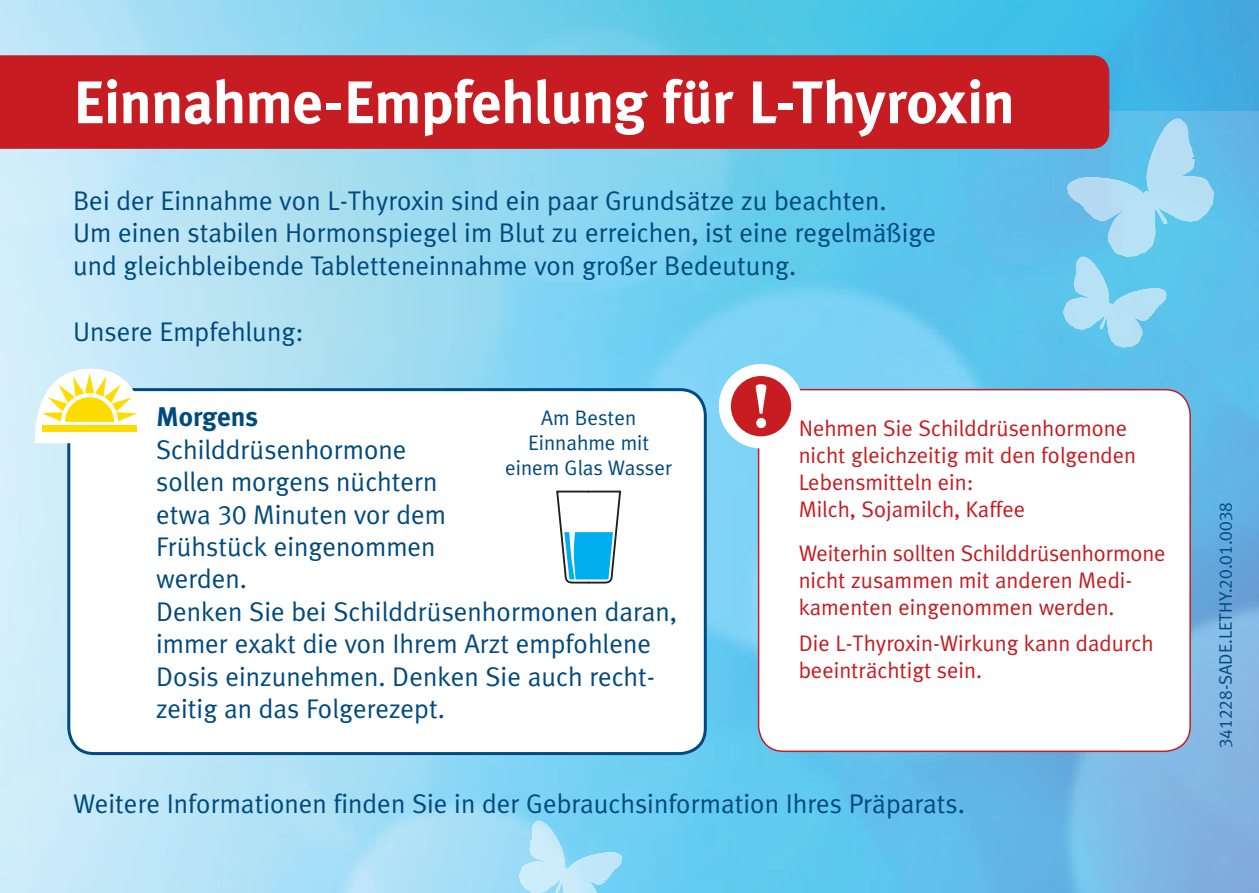
<style>
.page{position:relative;width:1259px;height:893px;background:#fff}
.page>*{position:absolute;margin:0;border:0;box-sizing:border-box;transform-origin:0 0}
.t1{font:700 60px "Meta Plus";letter-spacing:-.015em;color:#fff}
.t2{font:27px/32.4px "Meta Plus Normal";color:#004a7f}
.t3{font:700 27px "Meta Plus";color:#004a7f}
.t4{font:22.5px/27px "Meta Plus Normal";color:#c61c22}
.t5{font:21px/25.2px "Meta Plus Normal";color:#004a7f;text-align:center}
.t6{font:18px "Meta Plus Normal Caps";color:#004a7f}
.s1{font-family:"Meta Plus Normal Caps"}
</style>
<div class="page">
<img style="left:0;top:0;width:1259px;height:893px">
<div style="left:0;top:55px;width:1109px;height:94px;background:#c61c22"></div>
<svg style="left:67px;top:388px;width:640px;height:367px"></svg>
<svg style="left:758px;top:389px;width:433px;height:363px"></svg>
<svg style="left:30px;top:369px;width:122px;height:74px"></svg>
<div style="left:42px;top:425px;width:95px;height:6px;background:#ffdc01"></div>
<div style="left:719px;top:364px;width:84px;height:84px;background:#fff;border-radius:50%"></div>
<div style="left:731px;top:376px;width:60px;height:60px;background:#c61c22;border-radius:50%"></div>
<svg style="left:756px;top:384px;width:10px;height:44px"></svg>
<svg style="left:556px;top:491px;width:65px;height:92px"></svg>
<img style="left:1067px;top:119px;width:147px;height:138px">
<img style="left:1063px;top:257px;width:103px;height:90px">
<img style="left:519px;top:821px;width:103px;height:72px">
<h1 class="t1" style="left:73px;top:68px;width:943px">Einnahme-Empfehlung für L-Thyroxin</h1>
<p class="t2" style="left:73px;top:184px;width:864px">Bei der Einnahme von L-Thyroxin sind ein paar Grundsätze zu beachten.<br>Um einen stabilen Hormonspiegel im Blut zu erreichen, ist eine regelmäßige und gleichbleibende Tabletteneinnahme von großer Bedeutung.</p>
<p class="t2" style="left:73px;top:315px;width:232px">Unsere Empfehlung:</p>
<p class="t3" style="left:156px;top:401px;width:104px">Morgens</p>
<p class="t2" style="left:156px;top:433px;width:522px">Schilddrüsenhormone<br>sollen morgens nüchtern<br>etwa <span class="s1">30</span> Minuten vor dem<br>Frühstück eingenommen<br>werden.<br>Denken Sie bei Schilddrüsenhormonen daran, immer exakt die von Ihrem Arzt empfohlene<br>Dosis einzunehmen. Denken Sie auch recht&shy;zeitig an das Folgerezept.</p>
<p class="t5" style="left:505px;top:404px;width:168px">Am Besten<br>Einnahme mit einem Glas Wasser</p>
<p class="t4" style="left:798px;top:415px;width:339px">Nehmen Sie Schilddrüsenhormone nicht gleichzeitig mit den folgenden<br>Lebensmitteln ein:<br>Milch, Sojamilch, Kaffee</p>
<p class="t4" style="left:798px;top:540px;width:368px">Weiterhin sollten Schilddrüsenhormone nicht zusammen mit anderen Medi&shy;kamenten eingenommen werden.</p>
<p class="t4" style="left:798px;top:629px;width:356px">Die L-Thyroxin-Wirkung kann dadurch beeinträchtigt sein.</p>
<p class="t2" style="left:73px;top:787px;width:893px">Weitere Informationen finden Sie in der Gebrauchsinformation Ihres Präparats.</p>
<p class="t6" style="left:1215px;top:748px;width:248px;rotate:-90deg">341228-SADE.LETHY.20.01.0038</p>
</div>
